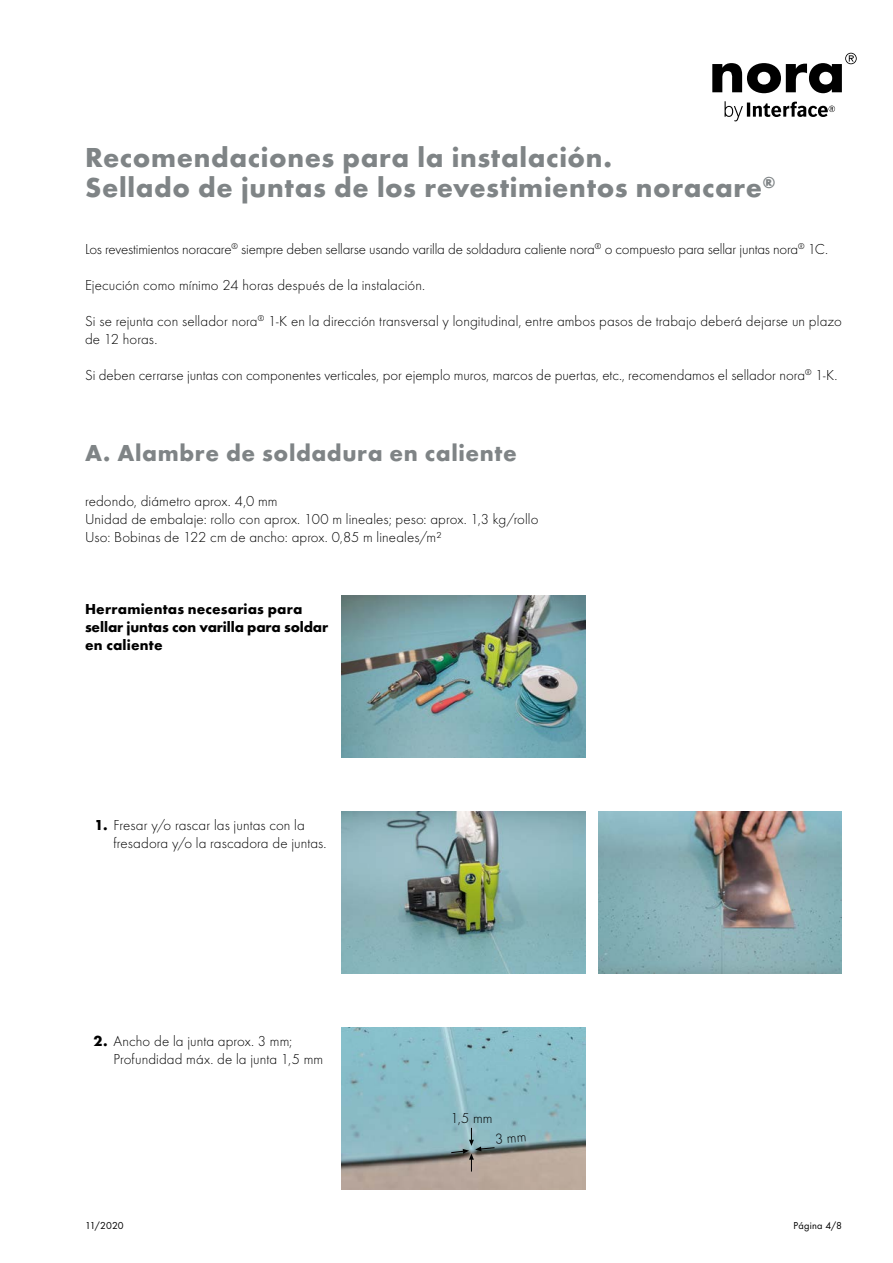
<style>
.page{position:relative;width:893px;height:1263px;background:#fff}
.page>*{position:absolute;margin:0;border:0;box-sizing:border-box;transform-origin:0 0}
.t1{font:700 28.5px/30px "Futura";letter-spacing:.025em;color:#7f8486}
.t2{font:700 24px "Futura";letter-spacing:.025em;color:#7f8486}
.t3{font:300 15px/18px "Futura";letter-spacing:.005em;color:#000}
.t4{font:300 15px "Futura";letter-spacing:-.015em;color:#000}
.t5{font:700 15px/18px "Futura";letter-spacing:.01em;color:#000}
.t6{font:10.5px "Futura Boo";letter-spacing:.015em;color:#000}
.s1{font-weight:700}
</style>
<div class="page">
<svg style="left:712px;top:53px;width:145px;height:40px"></svg>
<svg style="left:725px;top:101px;width:110px;height:20px"></svg>
<img style="left:342px;top:596px;width:243px;height:162px">
<img style="left:342px;top:812px;width:243px;height:162px">
<img style="left:598px;top:812px;width:244px;height:162px">
<img style="left:342px;top:1028px;width:243px;height:162px">
<svg style="left:450px;top:1128px;width:76px;height:43px;background:#92a09e"></svg>
<h1 class="t1" style="left:85px;top:142px;width:692px">Recomendaciones para la instalación.<br>Sellado de juntas de los revestimientos noracare<sup>®</sup></h1>
<p class="t4" style="left:85px;top:240px;width:745px">Los revestimientos noracare<sup>®</sup> siempre deben sellarse usando varilla de soldadura caliente nora<sup>®</sup> o compuesto para sellar juntas nora<sup>®</sup> 1C.</p>
<p class="t3" style="left:85px;top:276px;width:342px">Ejecución como mínimo 24 horas después de la instalación.</p>
<p class="t3" style="left:85px;top:312px;width:758px">Si se rejunta con sellador nora<sup>®</sup> 1-K en la dirección transversal y longitudinal, entre ambos pasos de trabajo deberá dejarse un plazo de 12 horas.</p>
<p class="t3" style="left:85px;top:366px;width:754px">Si deben cerrarse juntas con componentes verticales, por ejemplo muros, marcos de puertas, etc., recomendamos el sellador nora<sup>®</sup> 1-K.</p>
<h2 class="t2" style="left:85px;top:438px;width:433px">A. Alambre de soldadura en caliente</h2>
<p class="t3" style="left:85px;top:492px;width:455px">redondo, diámetro aprox. 4,0 mm<br>Unidad de embalaje: rollo con aprox. 100 m lineales; peso: aprox. 1,3 kg/rollo<br>Uso: Bobinas de 122 cm de ancho: aprox. 0,85 m lineales/m²</p>
<p class="t5" style="left:85px;top:599px;width:245px">Herramientas necesarias para sellar juntas con varilla para soldar en caliente</p>
<p class="t3" style="left:114px;top:816px;width:215px;text-indent:-19px"><span class="s1">1.</span> Fresar y/o rascar las juntas con la fresadora y/o la rascadora de juntas.</p>
<p class="t3" style="left:114px;top:1032px;width:211px;text-indent:-20px"><span class="s1">2.</span> Ancho de la junta aprox. 3 mm;<br>Profundidad máx. de la junta 1,5 mm</p>
<p class="t3" style="left:450px;top:1109px;width:44px">1,5 mm</p>
<p class="t6" style="left:85px;top:1219px;width:40px">11/2020</p>
<p class="t6" style="left:794px;top:1219px;width:50px">Página 4/8</p>
</div>
